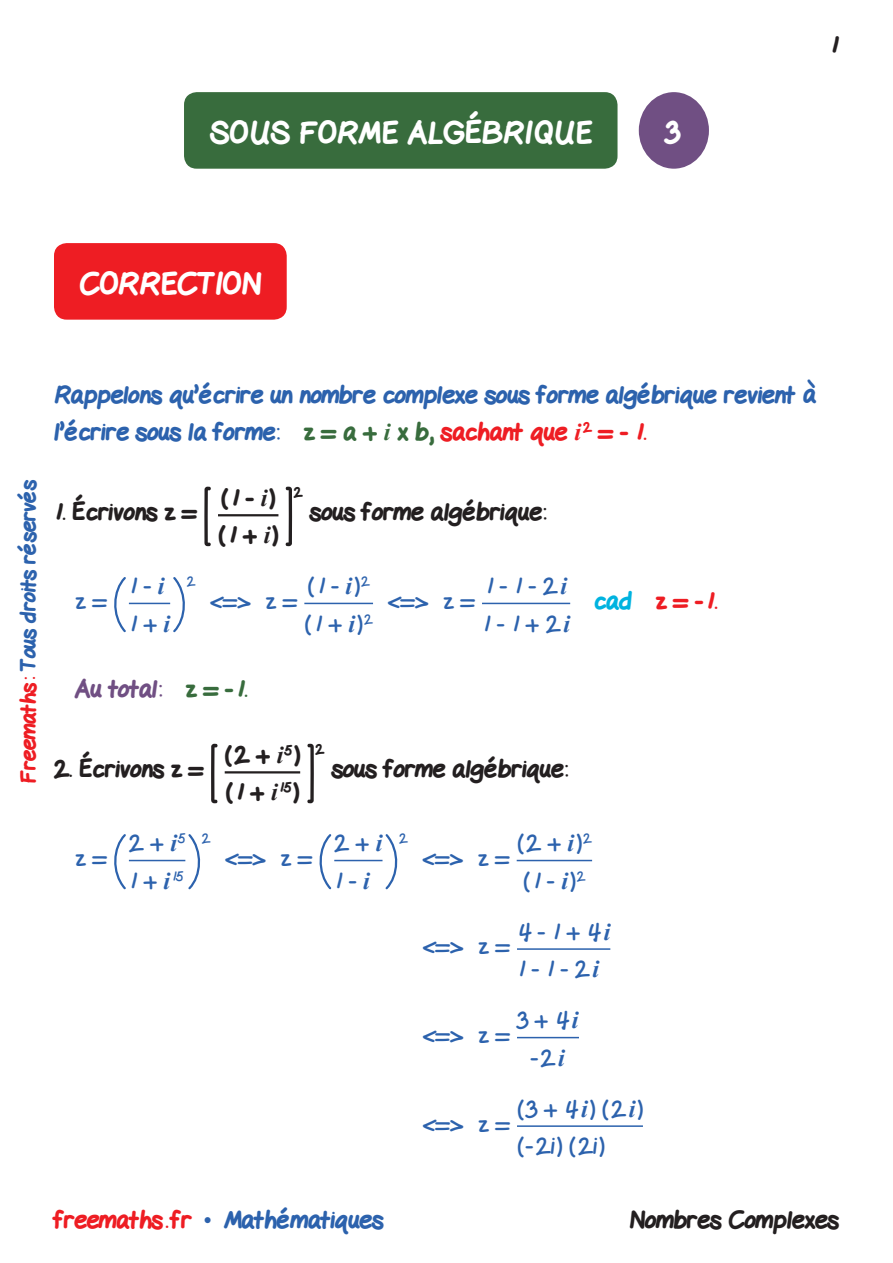
<style>
.page{position:relative;width:893px;height:1263px;background:#fff}
.page>*{position:absolute;margin:0;border:0;box-sizing:border-box;transform-origin:0 0}
.t1{font:800 30px "Gel Pen";letter-spacing:.02em;color:#fff}
.t2{font:800 30px "Gel Pen";color:#fff}
.t3{font:24px/37.5px "Gel Pen";color:#2c62ad}
.t4{font:800 24px/37.5px "Gel Pen";color:#2c62ad}
.t5{font:800 24px/37.5px "Gel Pen";color:#231f20}
.t6{font:800 24px "Gel Pen";color:#704f83}
.t7{font:800 24px "Gel Pen";color:#ee1d23}
.t8{font:800 21px "Gel Pen";letter-spacing:-.01em;color:#2c62ad}
.t9{font:13.95px "Gel Pen";color:#2c62ad}
.t10{font:800 13.95px "Gel Pen";color:#231f20}
.s1{color:#ee1d23}
.s2{color:#386c3d}
.s3{font-family:"Times New Roman";font-weight:700;font-style:italic;color:#386c3d}
.s4{font-family:"Times New Roman";font-weight:700;font-style:italic;color:#ee1d23}
.s5{font-family:"Times New Roman";font-weight:700;font-style:italic}
.s6{font-weight:400}
.s7{color:#00b3e0}
.s8{font-family:"Times New Roman";font-weight:400}
</style>
<div class="page">
<div style="left:54px;top:243px;width:233px;height:77px;background:#ee1d23;border-radius:13px"></div>
<div style="left:184px;top:92px;width:433px;height:77px;background:#386c3d;border-radius:13px"></div>
<div style="left:639px;top:92px;width:70px;height:77px;background:#704f83;border-radius:50%"></div>
<svg style="left:204px;top:486px;width:7px;height:61px"></svg>
<hr style="left:218px;top:514px;width:60px;height:2px;background:#231f20">
<svg style="left:285px;top:486px;width:8px;height:61px"></svg>
<svg style="left:114px;top:577px;width:12px;height:56px"></svg>
<hr style="left:129px;top:603px;width:41px;height:1px;background:#2c62ad">
<svg style="left:173px;top:577px;width:12px;height:56px"></svg>
<hr style="left:304px;top:603px;width:69px;height:1px;background:#2c62ad">
<hr style="left:482px;top:603px;width:88px;height:1px;background:#2c62ad">
<svg style="left:211px;top:743px;width:7px;height:61px"></svg>
<hr style="left:225px;top:771px;width:75px;height:2px;background:#231f20">
<svg style="left:307px;top:743px;width:7px;height:61px"></svg>
<svg style="left:114px;top:834px;width:12px;height:56px"></svg>
<hr style="left:129px;top:860px;width:56px;height:1px;background:#2c62ad">
<svg style="left:188px;top:834px;width:13px;height:56px"></svg>
<svg style="left:319px;top:834px;width:13px;height:56px"></svg>
<hr style="left:334px;top:860px;width:48px;height:1px;background:#2c62ad">
<svg style="left:385px;top:834px;width:13px;height:56px"></svg>
<hr style="left:517px;top:860px;width:75px;height:1px;background:#2c62ad">
<hr style="left:517px;top:948px;width:93px;height:2px;background:#2c62ad">
<hr style="left:517px;top:1037px;width:62px;height:1px;background:#2c62ad">
<hr style="left:517px;top:1125px;width:126px;height:2px;background:#2c62ad">
<p class="t1" style="left:210px;top:109px;width:384px">SOUS FORME ALGÉBRIQUE</p>
<p class="t1" style="left:666px;top:109px;width:16px">3</p>
<p class="t5" style="left:830px;top:24px;width:10px">1</p>
<p class="t2" style="left:80px;top:260px;width:183px">CORRECTION</p>
<p class="t8" style="left:12px;top:783px;width:305px;rotate:-90deg"><span class="s1">Freemaths:</span> Tous droits réservés</p>
<p class="t4" style="left:54px;top:374px;width:764px">Rappelons qu’écrire un nombre complexe sous forme algébrique revient à l’écrire sous la forme: <span class="s2">z = a +</span> <span class="s3">i</span> <span class="s2">x b,</span> <span class="s1">sachant que</span> <span class="s4">i</span><sup>2</sup> <span class="s1">= - 1.</span></p>
<p class="t5" style="left:54px;top:492px;width:145px">1. Écrivons z =</p>
<p class="t5" style="left:218px;top:477px;width:61px">(1 - <span class="s5">i</span>) (1 + <span class="s5">i</span>)</p>
<p class="t10" style="left:294px;top:482px;width:10px">2</p>
<p class="t5" style="left:310px;top:492px;width:238px">sous forme algébrique<span class="s6">:</span></p>
<p class="t3" style="left:75px;top:579px;width:33px">z =</p>
<p class="t3" style="left:129px;top:565px;width:43px">1 - <span class="s5">i<br></span>1 + <span class="s5">i</span></p>
<p class="t9" style="left:187px;top:570px;width:10px">2</p>
<p class="t3" style="left:305px;top:565px;width:70px">(1 - <span class="s5">i</span>)<sup>2 </sup>(1 + <span class="s5">i</span>)<sup>2</sup></p>
<p class="t3" style="left:210px;top:579px;width:88px">&lt;=&gt; z =</p>
<p class="t3" style="left:388px;top:579px;width:88px">&lt;=&gt; z =</p>
<p class="t3" style="left:482px;top:565px;width:89px">1 - 1 - 2<span class="s5">i<br></span>1 - 1 + 2<span class="s5">i</span></p>
<p class="t6" style="left:75px;top:670px;width:173px">Au total: <span class="s2">z = -1.</span></p>
<p class="t5" style="left:54px;top:749px;width:151px">2. Écrivons z =</p>
<p class="t5" style="left:225px;top:734px;width:77px">(2 + <span class="s5">i</span><sup>5</sup>) (1 + <span class="s5">i</span><sup>15</sup>)</p>
<p class="t10" style="left:316px;top:739px;width:10px">2</p>
<p class="t5" style="left:332px;top:749px;width:238px">sous forme algébrique<span class="s6">:</span></p>
<p class="t7" style="left:594px;top:582px;width:124px"><span class="s7">cad</span> z = -1.</p>
<p class="t3" style="left:75px;top:836px;width:33px">z =</p>
<p class="t3" style="left:129px;top:822px;width:58px">2 + <span class="s5">i</span><sup>5<br></sup>1 + <span class="s5">i</span><sup>15</sup></p>
<p class="t9" style="left:202px;top:827px;width:10px">2</p>
<p class="t3" style="left:226px;top:836px;width:88px">&lt;=&gt; z =</p>
<p class="t3" style="left:334px;top:822px;width:50px">2 + <span class="s5">i<br></span>1 - <span class="s5">i</span></p>
<p class="t9" style="left:399px;top:827px;width:10px">2</p>
<p class="t3" style="left:517px;top:822px;width:76px">(2 + <span class="s5">i</span>)<sup>2 </sup>(1 - <span class="s5">i</span>)<sup>2</sup></p>
<p class="t3" style="left:423px;top:836px;width:88px">&lt;=&gt; z =</p>
<p class="t3" style="left:423px;top:925px;width:88px">&lt;=&gt; z =</p>
<p class="t3" style="left:517px;top:910px;width:95px">4 - 1 + 4<span class="s5">i<br></span>1 - 1 - 2<span class="s5">i</span></p>
<p class="t3" style="left:517px;top:999px;width:63px;text-align:center">3 + 4<span class="s5">i </span>-2<span class="s5">i</span></p>
<p class="t3" style="left:423px;top:1013px;width:88px">&lt;=&gt; z =</p>
<p class="t3" style="left:517px;top:1087px;width:127px">(3 + 4<span class="s5">i</span>) (2<span class="s5">i</span>) (-2i) (2i)</p>
<p class="t3" style="left:423px;top:1102px;width:88px">&lt;=&gt; z =</p>
<p class="t4" style="left:54px;top:1199px;width:331px"><span class="s1">freemaths . fr</span> <span class="s8">•</span> Mathématiques</p>
<p class="t5" style="left:629px;top:1199px;width:211px">Nombres Complexes</p>
</div>
